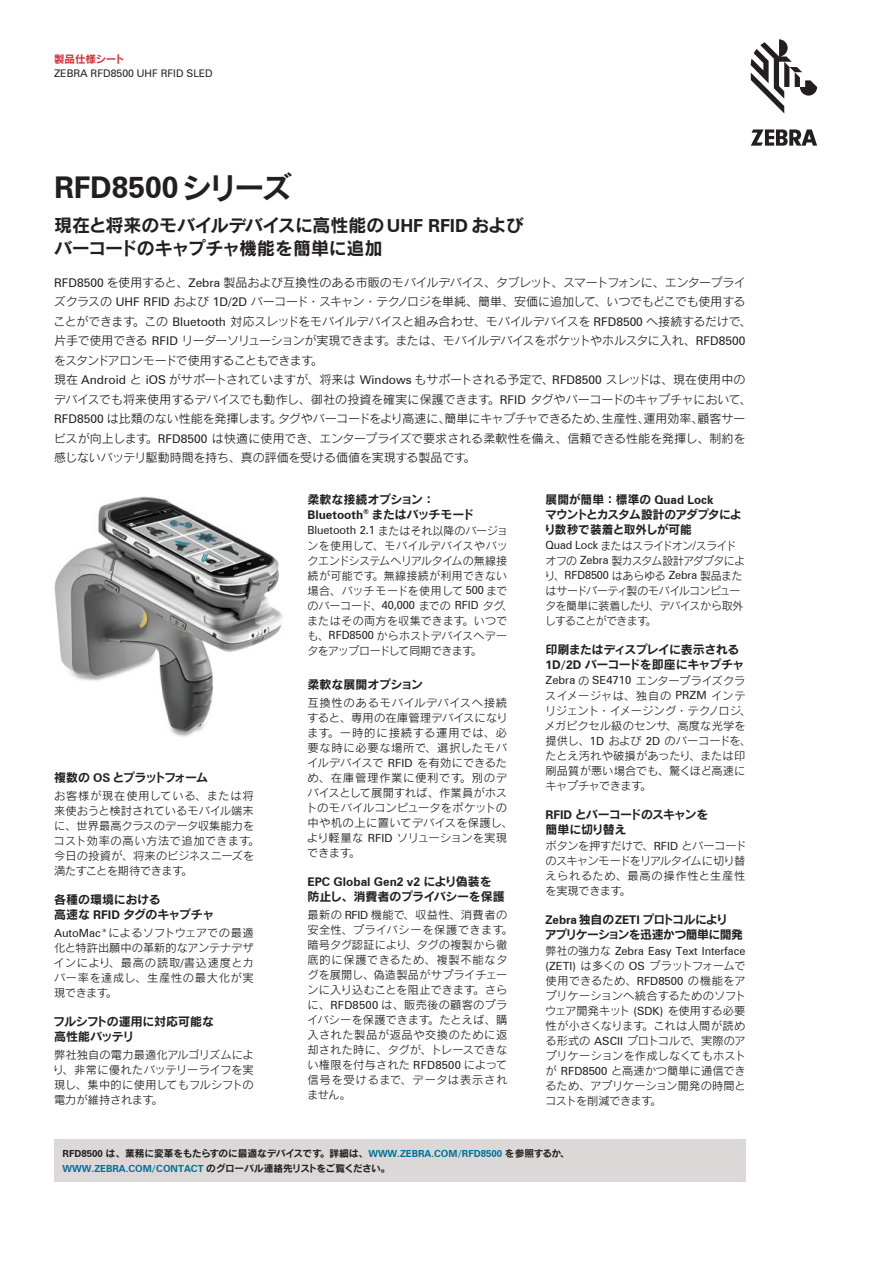
<style>
.page{position:relative;width:893px;height:1263px;background:#fff}
.page>*{position:absolute;margin:0;border:0;box-sizing:border-box;transform-origin:0 0}
.Header_1{font:700 30px "Zurich BT";color:#231f20}
.Header_2{font:18px/23.2px "Rodin Pro B";letter-spacing:-.03em;color:#231f20}
.INTRO_Body_Copy_Cond{font:12px/19.5px "Rodin Pro M";letter-spacing:-.02em;color:#231f20}
.Header_4{font:12px/15px "Rodin Pro B";letter-spacing:-.04em;color:#231f20}
.Body_Copy{font:12px/15px "Rodin Pro B";letter-spacing:-.055em;color:#231f20}
.Header_4-2{font:12px/15px "Rodin Pro B";letter-spacing:-.01em;color:#231f20}
.Header_4-3{font:12px/15.1px "Rodin Pro B";letter-spacing:-.015em;color:#231f20}
.Body_Copy-2{font:12px/14.9px "Rodin Pro B";color:#231f20}
.Header_4-4{font:12px/15px "Rodin Pro B";letter-spacing:-.07em;color:#231f20}
.Header_4-5{font:12px "Rodin Pro B";letter-spacing:-.095em;color:#231f20}
.Header_4-6{font:12px "Rodin Pro B";color:#231f20}
.Body_Copy-3{font:11.25px/15px "Rodin Pro M";letter-spacing:.005em;color:#231f20}
.Body_Copy-4{font:11.25px/15px "Rodin Pro M";letter-spacing:-.05em;color:#231f20}
.Zebra_Asset_Name{font:10.5px/14.1px "Zurich BT";color:#231f20}
.Small_Callout_Text{font:9.75px/14.9px "Rodin Pro B";letter-spacing:-.03em;color:#231f20}
.s1{font-family:"Rodin Pro B";color:#d43238}
.s2{font-family:"Rodin Pro B";font-weight:400}
.s3{font-family:"Zurich BT";font-weight:700}
.s4{font-family:"Zurich BT"}
.s5{font-family:"Zurich BT";font-weight:700;color:#007398}
</style>
<div class="page">
<img style="left:54px;top:496px;width:228px;height:241px">
<div style="left:54px;top:1140px;width:691px;height:42px;background:#dcd8d7"></div>
<svg style="left:751px;top:39px;width:66px;height:74px"></svg>
<svg style="left:751px;top:129px;width:66px;height:17px"></svg>
<p class="Zebra_Asset_Name" style="left:54px;top:52px;width:160px"><span class="s1">製品仕様シート<br></span>ZEBRA RFD8500 UHF RFID SLED</p>
<p class="Header_1" style="left:54px;top:169px;width:239px">RFD8500<span class="s2">シリーズ</span></p>
<p class="Header_2" style="left:54px;top:213px;width:471px">現在と将来のモバイルデバイスに高性能の<span class="s3">UHF RFID</span> およびバーコードのキャプチャ機能を簡単に追加</p>
<p class="INTRO_Body_Copy_Cond" style="left:54px;top:272px;width:699px"><span class="s4">RFD8500</span> を使用すると、<span class="s4">Zebra</span> 製品および互換性のある市販のモバイルデバイス、タブレット、スマートフォンに、エンタープライズクラスの <span class="s4">UHF RFID</span> および <span class="s4">1D/2D</span> バーコード・スキャン・テクノロジを単純、簡単、安価に追加して、いつでもどこでも使用することができます。この <span class="s4">Bluetooth</span> 対応スレッドをモバイルデバイスと組み合わせ、モバイルデバイスを <span class="s4">RFD8500</span> へ接続するだけで、片手で使用できる <span class="s4">RFID</span> リーダーソリューションが実現できます。または、モバイルデバイスをポケットやホルスタに入れ、<span class="s4">RFD8500</span>をスタンドアロンモードで使用することもできます。</p>
<p class="INTRO_Body_Copy_Cond" style="left:54px;top:370px;width:699px">現在 <span class="s4">Android</span> と <span class="s4">iOS</span> がサポートされていますが、将来は <span class="s4">Windows</span> もサポートされる予定で、<span class="s4">RFD8500</span> スレッドは、現在使用中のデバイスでも将来使用するデバイスでも動作し、御社の投資を確実に保護できます。<span class="s4">RFID</span> タグやバーコードのキャプチャにおいて、<span class="s4">RFD8500</span> は比類のない性能を発揮します。タグやバーコードをより高速に、簡単にキャプチャできるため、生産性、運用効率、顧客サービスが向上します。<span class="s4">RFD8500</span> は快適に使用でき、エンタープライズで要求される柔軟性を備え、信頼できる性能を発揮し、制約を感じないバッテリ駆動時間を持ち、真の評価を受ける価値を実現する製品です。</p>
<p class="Body_Copy" style="left:544px;top:491px;width:199px">展開が簡単：標準の <span class="s3">Quad Lock<br></span>マウントとカスタム設計のアダプタにより数秒で装着と取外しが可能</p>
<p class="Body_Copy-4" style="left:545px;top:537px;width:202px"><span class="s4">Quad Lock</span> またはスライドオン<span class="s4">/</span>スライドオフの <span class="s4">Zebra</span> 製カスタム設計アダプタにより、<span class="s4">RFD8500</span> はあらゆる <span class="s4">Zebra</span> 製品またはサードパーティ製のモバイルコンピュータを簡単に装着したり、デバイスから取外しすることができます。</p>
<p class="Header_4" style="left:546px;top:641px;width:200px">印刷またはディスプレイに表示される<br><span class="s3">1D/2D</span> バーコードを即座にキャプチャ</p>
<p class="Body_Copy-3" style="left:544px;top:672px;width:208px"><span class="s4">Zebra</span> の <span class="s4">SE4710</span> エンタープライズクラスイメージャは、独自の <span class="s4">PRZM</span> インテリジェント・イメージング・テクノロジ、メガピクセル級のセンサ、高度な光学を提供し、<span class="s4">1D</span> および <span class="s4">2D</span> のバーコードを、たとえ汚れや破損があったり、または印刷品質が悪い場合でも、驚くほど高速にキャプチャできます。</p>
<p class="Header_4-4" style="left:546px;top:806px;width:164px"><span class="s3">RFID</span> とバーコードのスキャンを簡単に切り替え</p>
<p class="Body_Copy-3" style="left:546px;top:837px;width:202px;text-align:justify">ボタンを押すだけで、<span class="s4">RFID</span> とバーコードのスキャンモードをリアルタイムに切り替えられるため、最高の操作性と生産性を実現できます。</p>
<p class="Header_4" style="left:545px;top:911px;width:200px"><span class="s3">Zebra</span>独自の<span class="s3">ZETI</span> プロトコルにより<br>アプリケーションを迅速かつ簡単に開発</p>
<p class="Body_Copy-3" style="left:545px;top:942px;width:202px;text-align:justify">弊社の強力な <span class="s4">Zebra Easy Text Interface (ZETI)</span> は多くの <span class="s4">OS</span> プラットフォームで使用できるため、<span class="s4">RFD8500</span> の機能をアプリケーションへ統合するためのソフトウェア開発キット <span class="s4">(SDK)</span> を使用する必要性が小さくなります。これは人間が読める形式の <span class="s4">ASCII</span> プロトコルで、実際のアプリケーションを作成しなくてもホストが <span class="s4">RFD8500</span> と高速かつ簡単に通信できるため、アプリケーション開発の時間とコストを削減できます。</p>
<p class="Body_Copy-2" style="left:307px;top:491px;width:168px">柔軟な接続オプション：<br><span class="s3">Bluetooth</span><sup>®</sup> またはバッチモード</p>
<p class="Body_Copy-3" style="left:307px;top:522px;width:207px"><span class="s4">Bluetooth 2.1</span> またはそれ以降のバージョンを使用して、モバイルデバイスやバックエンドシステムへリアルタイムの無線接続が可能です。無線接続が利用できない場合、バッチモードを使用して <span class="s4">500</span> までのバーコード、<span class="s4">40,000</span> までの <span class="s4">RFID</span> タグ、またはその両方を収集できます。いつでも、<span class="s4">RFD8500</span> からホストデバイスへデータをアップロードして同期できます。</p>
<p class="Header_4-6" style="left:307px;top:676px;width:117px">柔軟な展開オプション</p>
<p class="Body_Copy-3" style="left:306px;top:695px;width:209px">互換性のあるモバイルデバイスへ接続すると、専用の在庫管理デバイスになります。一時的に接続する運用では、必要な時に必要な場所で、選択したモバイルデバイスで <span class="s4">RFID</span> を有効にできるため、在庫管理作業に便利です。別のデバイスとして展開すれば、作業員がホストのモバイルコンピュータをポケットの中や机の上に置いてデバイスを保護し、より軽量な <span class="s4">RFID</span> ソリューションを実現できます。</p>
<p class="Header_4-3" style="left:307px;top:873px;width:199px"><span class="s3">EPC Global Gen2 v2</span> により偽装を防止し、消費者のプライバシーを保護</p>
<p class="Body_Copy-3" style="left:307px;top:907px;width:207px">最新の <span class="s4">RFID</span> 機能で、収益性、消費者の安全性、プライバシーを保護できます。暗号タグ認証により、タグの複製から徹底的に保護できるため、複製不能なタグを展開し、偽造製品がサプライチェーンに入り込むことを阻止できます。さらに、<span class="s4">RFD8500</span> は、販売後の顧客のプライバシーを保護できます。たとえば、購入された製品が返品や交換のために返却された時に、タグが、トレースできない権限を付与された <span class="s4">RFD8500</span> によって信号を受けるまで、データは表示されません。</p>
<p class="Header_4-5" style="left:54px;top:769px;width:156px">複数の <span class="s3">OS</span> とプラットフォーム</p>
<p class="Body_Copy-3" style="left:53px;top:788px;width:207px">お客様が現在使用している、または将来使おうと検討されているモバイル端末に、世界最高クラスのデータ収集能力をコスト効率の高い方法で追加できます。今日の投資が、将来のビジネスニーズを満たすことを期待できます。</p>
<p class="Header_4-2" style="left:54px;top:892px;width:162px">各種の環境における<br>高速な <span class="s3">RFID</span> タグのキャプチャ</p>
<p class="Body_Copy-3" style="left:54px;top:925px;width:202px;text-align:justify"><span class="s4">AutoMac</span><sup>＊</sup>によるソフトウェアでの最適化と特許出願中の革新的なアンテナデザインにより、最高の読取<span class="s4">/</span>書込速度とカバー率を達成し、生産性の最大化が実現できます。</p>
<p class="Header_4-2" style="left:53px;top:1014px;width:162px">フルシフトの運用に対応可能な高性能バッテリ</p>
<p class="Body_Copy-3" style="left:53px;top:1047px;width:202px;text-align:justify">弊社独自の電力最適化アルゴリズムにより、非常に優れたバッテリーライフを実現し、集中的に使用してもフルシフトの電力が維持されます。</p>
<p class="Small_Callout_Text" style="left:63px;top:1145px;width:508px"><span class="s3">RFD8500</span> は、業務に変革をもたらすのに最適なデバイスです。詳細は、<span class="s5">WWW.ZEBRA.COM/RFD8500</span> を参照するか、<br><span class="s5">WWW.ZEBRA.COM/CONTACT</span> のグローバル連絡先リストをご覧ください。</p>
</div>
